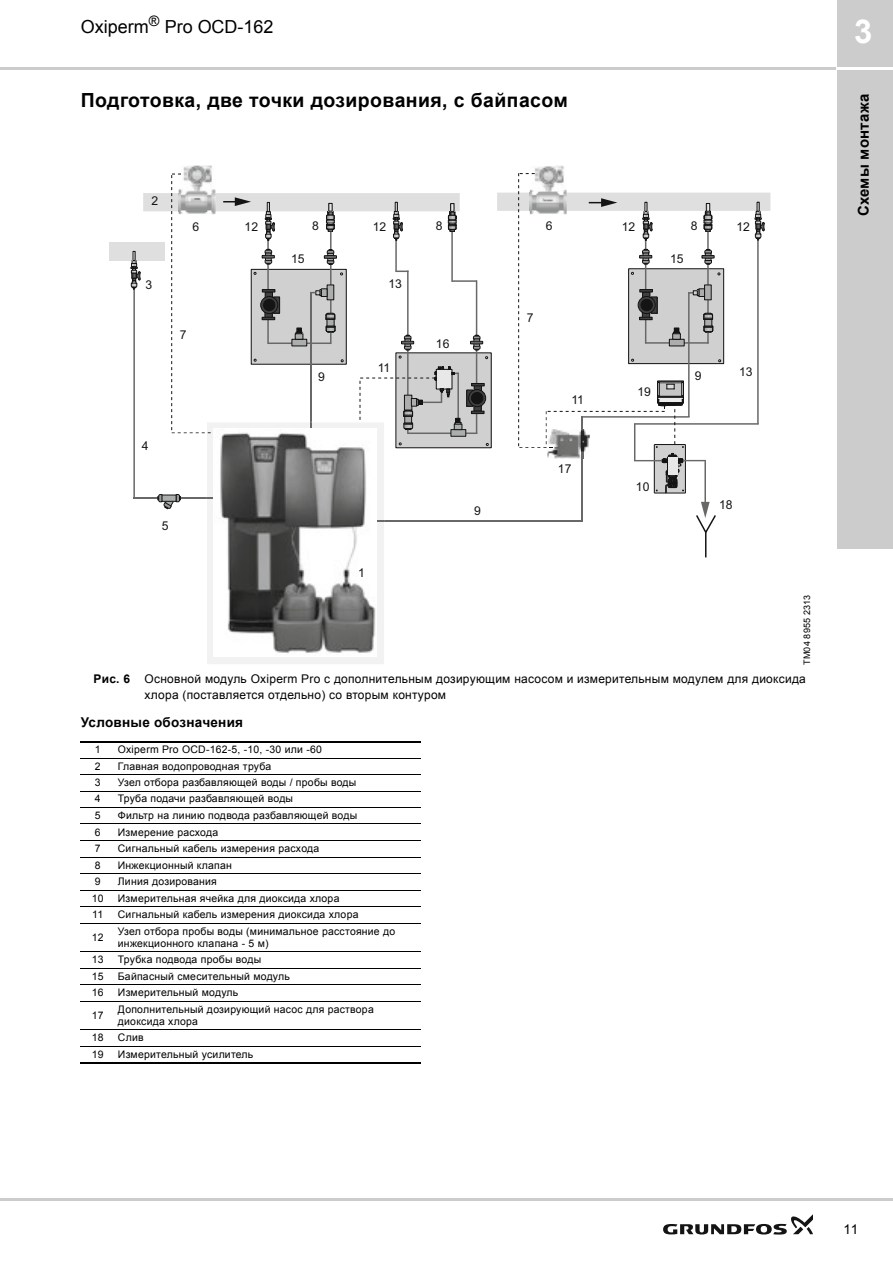
<style>
.page{position:relative;width:893px;height:1263px;background:#fff}
.page>*{position:absolute;margin:0;border:0;box-sizing:border-box;transform-origin:0 0}
.t1{font:700 33px "Arial";color:#fff}
.t2{font:700 19.5px "Arial";letter-spacing:.02em;color:#000}
.t3{font:18px "Arial";color:#000}
.t4{font:700 15px "Arial";letter-spacing:.02em;color:#000}
.t5{font:700 13.5px "Arial";letter-spacing:.015em;color:#000}
.t6{font:13.5px "Arial";color:#000}
.t7{font:12.3px "Arial";color:#131413}
.t8{font:12.15px "Arial";color:#131413}
.t9{font:12px/15px "Arial";letter-spacing:.02em;color:#000}
.t10{font:10.5px/12px "Arial";letter-spacing:.02em;color:#000}
.t11{font:9px "Arial";letter-spacing:.015em;color:#000}
.s1{font-weight:700}
</style>
<div class="page">
<hr style="left:0;top:67px;width:893px;height:3px;background:#ccc">
<div style="left:838px;top:0;width:55px;height:548px;background:#ccc"></div>
<svg style="left:663px;top:1214px;width:150px;height:20px"></svg>
<hr style="left:0;top:1198px;width:893px;height:3px;background:#ccc">
<hr style="left:838px;top:67px;width:55px;height:3px;background:#fff">
<div style="left:110px;top:242px;width:55px;height:18px;background:#dfdfdf"></div>
<img style="left:534px;top:165px;width:30px;height:8px">
<img style="left:183px;top:165px;width:29px;height:8px">
<div style="left:396px;top:353px;width:95px;height:95px;background:#d0d0d1"></div>
<hr style="left:407px;top:432px;width:70px;height:2px;background:#686867">
<hr style="left:476px;top:280px;width:1px;height:154px;background:#686867">
<hr style="left:582px;top:416px;width:1px;height:105px;background:#686867">
<hr style="left:361px;top:520px;width:222px;height:2px;background:#686867">
<div style="left:451px;top:430px;width:15px;height:6px;background:#acadad"></div>
<div style="left:451px;top:429px;width:15px;height:7px;border:1px solid #131413"></div>
<div style="left:454px;top:424px;width:8px;height:6px;border:1px solid #131413"></div>
<svg style="left:172px;top:173px;width:320px;height:250px"></svg>
<hr style="left:704px;top:461px;width:2px;height:44px;background:#686867">
<svg style="left:696px;top:502px;width:20px;height:55px"></svg>
<hr style="left:654px;top:493px;width:31px;height:1px;background:#131413">
<svg style="left:130px;top:175px;width:331px;height:489px"></svg>
<svg style="left:497px;top:173px;width:273px;height:320px"></svg>
<hr style="left:81px;top:741px;width:340px;height:1px;background:#000">
<hr style="left:81px;top:758px;width:340px;height:1px;background:#000">
<hr style="left:81px;top:774px;width:340px;height:1px;background:#000">
<hr style="left:81px;top:791px;width:340px;height:1px;background:#000">
<hr style="left:81px;top:807px;width:340px;height:1px;background:#000">
<hr style="left:81px;top:824px;width:340px;height:1px;background:#000">
<hr style="left:81px;top:840px;width:340px;height:1px;background:#000">
<hr style="left:81px;top:857px;width:340px;height:1px;background:#000">
<hr style="left:81px;top:873px;width:340px;height:1px;background:#000">
<hr style="left:81px;top:890px;width:340px;height:1px;background:#000">
<hr style="left:81px;top:906px;width:340px;height:1px;background:#000">
<hr style="left:81px;top:923px;width:340px;height:1px;background:#000">
<hr style="left:81px;top:951px;width:340px;height:1px;background:#000">
<hr style="left:81px;top:968px;width:340px;height:1px;background:#000">
<hr style="left:81px;top:984px;width:340px;height:1px;background:#000">
<hr style="left:81px;top:1001px;width:340px;height:1px;background:#000">
<hr style="left:81px;top:1029px;width:340px;height:1px;background:#000">
<hr style="left:81px;top:1046px;width:340px;height:1px;background:#000">
<hr style="left:81px;top:1062px;width:340px;height:1px;background:#000">
<h3 class="t3" style="left:81px;top:15px;width:194px">Oxiperm<sup>®</sup> Pro OCD-162</h3>
<h1 class="t1" style="left:854px;top:10px;width:20px">3</h1>
<h2 class="t2" style="left:81px;top:87px;width:489px">Подготовка, две точки дозирования, с байпасом</h2>
<p class="t8" style="left:152px;top:193px;width:8px">2</p>
<p class="t8" style="left:145px;top:276px;width:8px">3</p>
<p class="t8" style="left:245px;top:218px;width:15px">12</p>
<p class="t8" style="left:312px;top:218px;width:8px">8</p>
<p class="t8" style="left:436px;top:218px;width:8px">8</p>
<p class="t8" style="left:291px;top:251px;width:15px">15</p>
<p class="t8" style="left:192px;top:218px;width:8px">6</p>
<p class="t8" style="left:546px;top:218px;width:8px">6</p>
<p class="t8" style="left:373px;top:218px;width:15px">12</p>
<p class="t8" style="left:180px;top:327px;width:8px">7</p>
<p class="t8" style="left:318px;top:368px;width:8px">9</p>
<p class="t8" style="left:389px;top:275px;width:15px">13</p>
<p class="t8" style="left:378px;top:359px;width:14px">11</p>
<p class="t8" style="left:436px;top:336px;width:15px">16</p>
<p class="t8" style="left:527px;top:310px;width:8px">7</p>
<p class="t8" style="left:571px;top:392px;width:14px">11</p>
<p class="t8" style="left:142px;top:438px;width:8px">4</p>
<p class="t8" style="left:162px;top:517px;width:8px">5</p>
<p class="t8" style="left:474px;top:503px;width:8px">9</p>
<p class="t8" style="left:558px;top:461px;width:15px">17</p>
<p class="t8" style="left:358px;top:564px;width:8px">1</p>
<p class="t8" style="left:622px;top:218px;width:15px">12</p>
<p class="t8" style="left:691px;top:218px;width:8px">8</p>
<p class="t8" style="left:670px;top:251px;width:15px">15</p>
<p class="t8" style="left:736px;top:218px;width:15px">12</p>
<p class="t8" style="left:637px;top:384px;width:15px">19</p>
<p class="t8" style="left:636px;top:479px;width:15px">10</p>
<p class="t8" style="left:695px;top:368px;width:8px">9</p>
<p class="t8" style="left:739px;top:364px;width:15px">13</p>
<p class="t7" style="left:719px;top:496px;width:15px">18</p>
<p class="t11" style="left:801px;top:665px;width:72px;rotate:-90deg">TM04 8955 2313</p>
<p class="t9" style="left:145px;top:672px;width:663px;text-indent:-51px"><span class="s1">Рис. 6</span> Основной модуль Oxiperm Pro с дополнительным дозирующим насосом и измерительным модулем для диоксида хлора (поставляется отдельно) со вторым контуром</p>
<p class="t5" style="left:81px;top:713px;width:164px">Условные обозначения</p>
<p class="t10" style="left:95px;top:743px;width:7px">1</p>
<p class="t10" style="left:118px;top:743px;width:205px">Oxiperm Pro OCD-162-5, -10, -30 или -60</p>
<p class="t10" style="left:95px;top:760px;width:7px">2</p>
<p class="t10" style="left:118px;top:760px;width:155px">Главная водопроводная труба</p>
<p class="t10" style="left:95px;top:776px;width:7px">3</p>
<p class="t10" style="left:118px;top:776px;width:240px">Узел отбора разбавляющей воды / пробы воды</p>
<p class="t10" style="left:95px;top:793px;width:7px">4</p>
<p class="t10" style="left:118px;top:793px;width:177px">Труба подачи разбавляющей воды</p>
<p class="t10" style="left:95px;top:809px;width:7px">5</p>
<p class="t10" style="left:118px;top:809px;width:241px">Фильтр на линию подвода разбавляющей воды</p>
<p class="t10" style="left:95px;top:826px;width:7px">6</p>
<p class="t10" style="left:118px;top:826px;width:102px">Измерение расхода</p>
<p class="t10" style="left:95px;top:842px;width:7px">7</p>
<p class="t10" style="left:118px;top:842px;width:203px">Сигнальный кабель измерения расхода</p>
<p class="t10" style="left:95px;top:859px;width:7px">8</p>
<p class="t10" style="left:118px;top:859px;width:116px">Инжекционный клапан</p>
<p class="t10" style="left:95px;top:875px;width:7px">9</p>
<p class="t10" style="left:118px;top:875px;width:101px">Линия дозирования</p>
<p class="t10" style="left:92px;top:892px;width:13px">10</p>
<p class="t10" style="left:118px;top:892px;width:223px">Измерительная ячейка для диоксида хлора</p>
<p class="t10" style="left:92px;top:908px;width:13px">11</p>
<p class="t10" style="left:118px;top:908px;width:242px">Сигнальный кабель измерения диоксида хлора</p>
<p class="t10" style="left:92px;top:931px;width:13px">12</p>
<p class="t10" style="left:118px;top:925px;width:279px">Узел отбора пробы воды (минимальное расстояние до инжекционного клапана - 5 м)</p>
<p class="t10" style="left:92px;top:953px;width:13px">13</p>
<p class="t10" style="left:118px;top:953px;width:145px">Трубка подвода пробы воды</p>
<p class="t10" style="left:92px;top:970px;width:13px">15</p>
<p class="t10" style="left:118px;top:970px;width:173px">Байпасный смесительный модуль</p>
<p class="t10" style="left:92px;top:986px;width:13px">16</p>
<p class="t10" style="left:118px;top:986px;width:122px">Измерительный модуль</p>
<p class="t10" style="left:92px;top:1009px;width:13px">17</p>
<p class="t10" style="left:118px;top:1003px;width:257px">Дополнительный дозирующий насос для раствора диоксида хлора</p>
<p class="t10" style="left:92px;top:1031px;width:13px">18</p>
<p class="t10" style="left:118px;top:1031px;width:27px">Слив</p>
<p class="t10" style="left:92px;top:1048px;width:13px">19</p>
<p class="t10" style="left:118px;top:1048px;width:137px">Измерительный усилитель</p>
<h3 class="t4" style="left:854px;top:216px;width:124px;rotate:-90deg">Схемы монтажа</h3>
<p class="t6" style="left:843px;top:1220px;width:16px">11</p>
</div>
